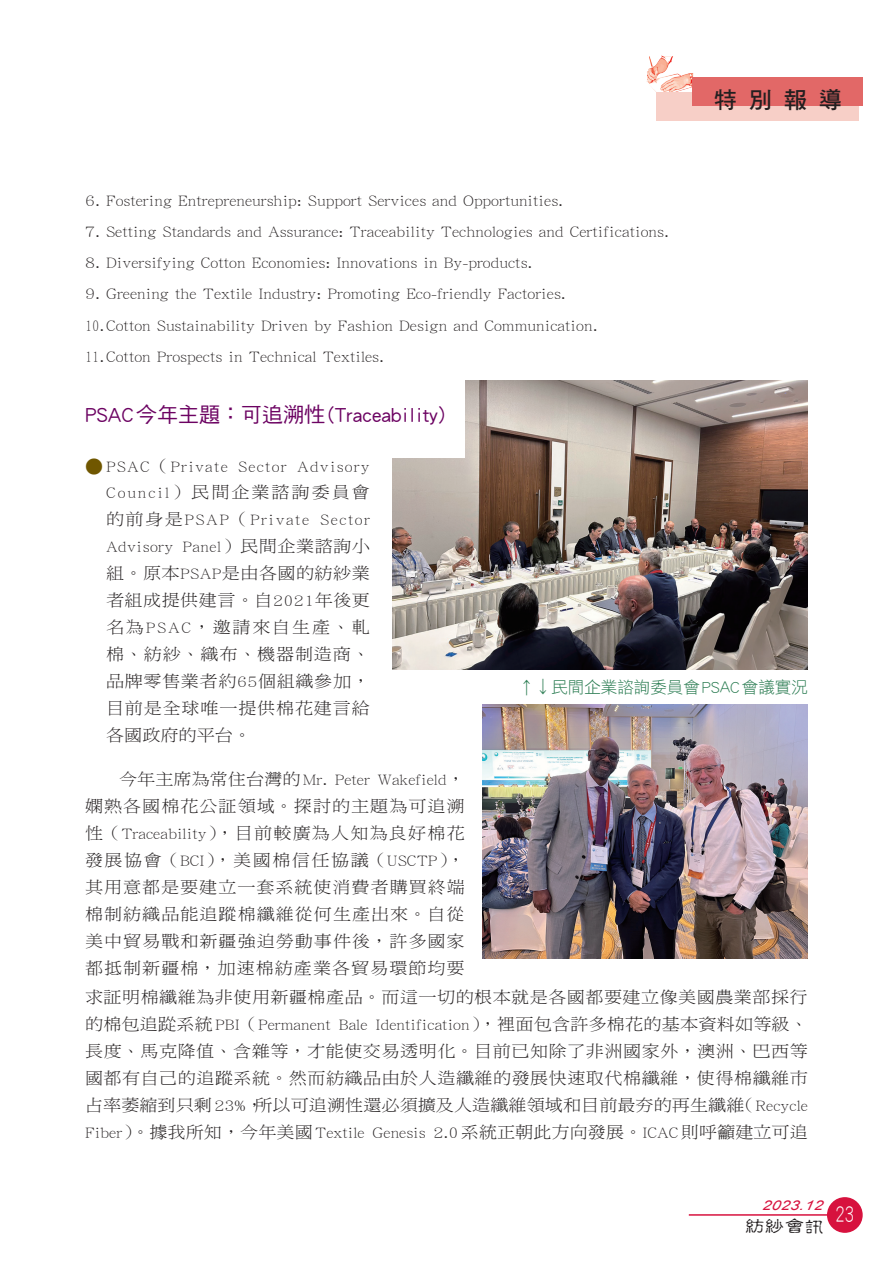
<style>
.page{position:relative;width:893px;height:1263px;background:#fff}
.page>*{position:absolute;margin:0;border:0;box-sizing:border-box;transform-origin:0 0}
.t1{font:23.1px "DF Hei Std W7";color:#231f20}
.大標{font:21px "DF Hei Std W5";color:#6c0362}
.內文{font:16.5px/27px "DF Ming Std W3";color:#231f20;text-align:justify;scale:1.1 1}
.中標{font:16.5px/27px "DF Ming Std W3";letter-spacing:.04em;color:#231f20;text-align:justify;scale:1.1 1}
.內文-2{font:16.5px "DF Ming Std W3";color:#231f20;scale:.8 1}
.表{font:16.5px "DF Hei Std W3";color:#277a4f}
.t2{font:16.5px "DF Gu Yin Std W5";color:#231f20;scale:1.2 1}
.t3{font:italic 13.5px "Arial";color:#d7123e;scale:1.2 1}
.s1{font-family:"DF Hei Std W5";font-size:18px;color:#705700}
</style>
<div class="page">
<img style="left:646px;top:55px;width:47px;height:37px">
<div style="left:656px;top:92px;width:203px;height:29px;background:#f7cfc7"></div>
<div style="left:692px;top:77px;width:171px;height:29px;background:#e26867"></div>
<hr style="left:689px;top:1214px;width:143px;height:2px;background:#d7123e">
<div style="left:828px;top:1198px;width:34px;height:34px;background:#d7123e;border-radius:50%"></div>
<div style="left:827px;top:1197px;width:36px;height:36px;border:2px solid #d7123e;border-radius:50%"></div>
<img style="left:392px;top:381px;width:416px;height:289px">
<div style="left:330px;top:372px;width:135px;height:85px;background:#fff"></div>
<img style="left:483px;top:705px;width:325px;height:253px">
<p class="內文" style="left:85px;top:186px;width:436px">6. Fostering Entrepreneurship: Support Services and Opportunities.</p>
<p class="內文" style="left:85px;top:217px;width:532px">7. Setting Standards and Assurance: Traceability Technologies and Certifications.</p>
<p class="內文" style="left:85px;top:248px;width:408px">8. Diversifying Cotton Economies: Innovations in By-products.</p>
<p class="內文" style="left:85px;top:280px;width:439px">9. Greening the Textile Industry: Promoting Eco-friendly Factories.</p>
<p class="內文-2" style="left:85px;top:316px;width:642px">10.Cotton Sustainability Driven by Fashion Design and Communication.</p>
<p class="內文-2" style="left:85px;top:347px;width:375px">11.Cotton Prospects in Technical Textiles.</p>
<h1 class="t1" style="left:714px;top:87px;width:129px">特 別 報 導</h1>
<p class="大標" style="left:85px;top:404px;width:362px">PSAC今年主題：可追溯性(Traceability)</p>
<p class="中標" style="left:106px;top:452px;width:241px;text-indent:-21px"><span class="s1">●</span>PSAC（Private Sector Advisory Council）民間企業諮詢委員會的前身是PSAP（Private Sector Advisory Panel）民間企業諮詢小組。原本PSAP是由各國的紡紗業者組成提供建言。自2021年後更名為PSAC，邀請來自生產、軋棉、紡紗、織布、機器制造商、品牌零售業者約65個組織參加，目前是全球唯一提供棉花建言給各國政府的平台。</p>
<p class="內文" style="left:85px;top:765px;width:347px;text-indent:34px">今年主席為常住台灣的Mr. Peter Wakefield，嫻熟各國棉花公証領域。探討的主題為可追溯性（Traceability），目前較廣為人知為良好棉花發展協會（BCI），美國棉信任協議（USCTP），其用意都是要建立一套系統使消費者購買終端棉制紡織品能追蹤棉纖維從何生產出來。自從美中貿易戰和新疆強迫勞動事件後，許多國家都抵制新疆棉，加速棉紡產業各貿易環節均要</p>
<p class="內文" style="left:85px;top:983px;width:659px">求証明棉纖維為非使用新疆棉產品。而這一切的根本就是各國都要建立像美國農業部採行的棉包追踨系統PBI（Permanent Bale Identification），裡面包含許多棉花的基本資料如等級、長度、馬克降值、含雜等，才能使交易透明化。目前已知除了非洲國家外，澳洲、巴西等國都有自己的追蹤系統。然而紡織品由於人造纖維的發展快速取代棉纖維，使得棉纖維市占率萎縮到只剩23%，所以可追溯性還必須擴及人造纖維領域和目前最夯的再生纖維（Recycle Fiber）。據我所知，今年美國Textile Genesis 2.0系統正朝此方向發展。ICAC則呼籲建立可追</p>
<p class="表" style="left:518px;top:678px;width:291px">↑↓民間企業諮詢委員會PSAC會議實況</p>
<p class="t3" style="left:762px;top:1197px;width:55px">2023.12</p>
<p class="t2" style="left:745px;top:1217px;width:92px">紡紗會訊 <sup>23</sup></p>
</div>
